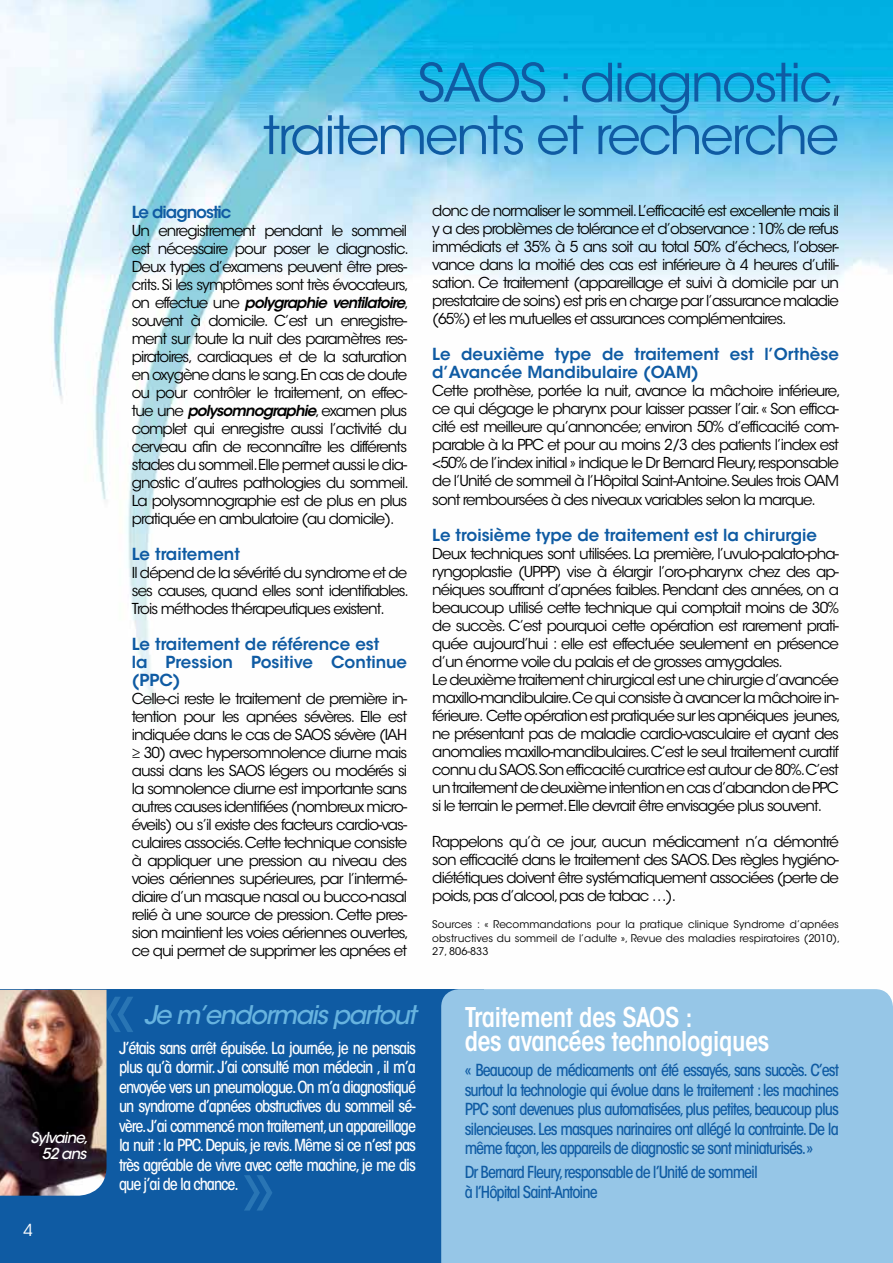
<style>
.page{position:relative;width:893px;height:1263px;background:#fff}
.page>*{position:absolute;margin:0;border:0;box-sizing:border-box;transform-origin:0 0}
.t1{font:93.6px "ITC Avant Garde Std";color:#67b3df}
.t2{font:52.5px/52.5px "ITC Avant Garde Std";letter-spacing:-.04em;color:#0f5ba3;text-align:right}
.t3{font:600 condensed 27px/24px "ITC Avant Garde Std";letter-spacing:-.02em;color:#fff}
.t4{font:italic 500 25.5px "ITC Avant Garde Std";letter-spacing:-.06em;color:#67b3df}
.t5{font:500 condensed 16.5px/19.5px "ITC Avant Garde Std";letter-spacing:-.06em;color:#0f5ba3;text-align:justify}
.t6{font:500 condensed 16.5px/19.5px "ITC Avant Garde Std";letter-spacing:-.06em;color:#fff;text-align:justify}
.t7{font:600 16.5px/18px "ITC Avant Garde Std";color:#0f5ba3}
.t8{font:600 16.5px "ITC Avant Garde Std";letter-spacing:-.06em;color:#0f5ba3}
.t9{font:16.5px "ITC Avant Garde Std";color:#fff}
.t10{font:15px/18px "ITC Avant Garde Std";letter-spacing:-.06em;color:#000;text-align:justify}
.t11{font:italic 500 15px/16.5px "ITC Avant Garde Std";letter-spacing:-.06em;color:#fff;text-align:right}
.t12{font:10.5px/13.5px "ITC Avant Garde Std";color:#000;text-align:justify}
.s1{font-weight:600;font-style:italic}
</style>
<div class="page">
<img style="left:0;top:0;width:893px;height:723px">
<div style="left:0;top:989px;width:483px;height:274px;background:#0f5ba3"></div>
<img style="left:0;top:990px;width:107px;height:206px">
<div style="left:441px;top:989px;width:452px;height:274px;background:#96c6e7"></div>
<h2 class="t2" style="left:263px;top:57px;width:583px">SAOS : diagnostic, traitements et recherche</h2>
<p class="t11" style="left:31px;top:1129px;width:59px">Sylvaine,<br>52 ans</p>
<p class="t9" style="left:24px;top:1219px;width:11px">4</p>
<p class="t8" style="left:132px;top:201px;width:101px">Le diagnostic</p>
<p class="t10" style="left:132px;top:221px;width:279px">Un enregistrement pendant le sommeil est nécessaire pour poser le diagnostic.<br>Deux types d’examens peuvent être pres&shy;crits. Si les symptômes sont très évocateurs, on effectue une <span class="s1">polygraphie ventilatoire</span>, souvent à domicile. C’est un enregistre&shy;ment sur toute la nuit des paramètres res&shy;piratoires, cardiaques et de la saturation en oxygène dans le sang.En cas de doute ou pour contrôler le traitement, on effec&shy;tue une <span class="s1">polysomnographie</span>, examen plus complet qui enregistre aussi l’activité du cerveau afin de reconnaître les différents stades du sommeil.Elle permet aussi le dia&shy;gnostic d’autres pathologies du sommeil.<br>La polysomnographie est de plus en plus pratiquée en ambulatoire (au domicile).</p>
<p class="t7" style="left:132px;top:545px;width:110px">Le traitement</p>
<p class="t10" style="left:132px;top:563px;width:279px">Il dépend de la sévérité du syndrome et de ses causes, quand elles sont identifiables.<br>Trois méthodes thérapeutiques existent.</p>
<p class="t7" style="left:132px;top:635px;width:277px">Le traitement de référence est<br>la Pression Positive Continue (PPC)</p>
<p class="t10" style="left:132px;top:689px;width:279px;text-align:left">Celle-ci reste le traitement de première in&shy;tention pour les apnées sévères. Elle est indiquée dans le cas de SAOS sévère (IAH ≥ 30) avec hypersomnolence diurne mais aussi dans les SAOS légers ou modérés si la somnolence diurne est importante sans autres causes identifiées (nombreux micro&shy;éveils) ou s’il existe des facteurs cardio-vas&shy;culaires associés. Cette technique consiste à appliquer une pression au niveau des voies aériennes supérieures, par l’intermé&shy;diaire d’un masque nasal ou bucco-nasal relié à une source de pression. Cette pres&shy;sion maintient les voies aériennes ouvertes, ce qui permet de supprimer les apnées et</p>
<p class="t10" style="left:432px;top:202px;width:408px">donc de normaliser le sommeil. L’efficacité est excellente mais il y a des problèmes de tolérance et d’observance : 10% de refus immédiats et 35% à 5 ans soit au total 50% d’échecs, l’obser&shy;vance dans la moitié des cas est inférieure à 4 heures d’utili&shy;sation. Ce traitement (appareillage et suivi à domicile par un prestataire de soins) est pris en charge par l’assurance maladie (65%) et les mutuelles et assurances complémentaires.</p>
<p class="t7" style="left:432px;top:345px;width:408px">Le deuxième type de traitement est l’Orthèse d’Avancée Mandibulaire (OAM)</p>
<p class="t10" style="left:432px;top:382px;width:410px">Cette prothèse, portée la nuit, avance la mâchoire inférieure, ce qui dégage le pharynx pour laisser passer l’air. « Son effica&shy;cité est meilleure qu’annoncée; environ 50% d’efficacité com&shy;parable à la PPC et pour au moins 2/3 des patients l’index est &lt;50% de l’index initial » indique le Dr Bernard Fleury,responsable de l’Unité de sommeil à l’Hôpital Saint-Antoine. Seules trois OAM sont remboursées à des niveaux variables selon la marque.</p>
<p class="t7" style="left:432px;top:525px;width:386px">Le troisième type de traitement est la chirurgie</p>
<p class="t10" style="left:432px;top:544px;width:410px;text-align:left">Deux techniques sont utilisées. La première, l’uvulo-palato-pha&shy;ryngoplastie (UPPP) vise à élargir l’oro-pharynx chez des ap&shy;néiques souffrant d’apnées faibles. Pendant des années, on a beaucoup utilisé cette technique qui comptait moins de 30% de succès. C’est pourquoi cette opération est rarement prati&shy;quée aujourd’hui : elle est effectuée seulement en présence d’un énorme voile du palais et de grosses amygdales.<br>Le deuxième traitement chirurgical est une chirurgie d’avancée maxillo-mandibulaire.Ce qui consiste à avancer la mâchoire in&shy;férieure. Cette opération est pratiquée sur les apnéiques jeunes, ne présentant pas de maladie cardio-vasculaire et ayant des anomalies maxillo-mandibulaires.C’est le seul traitement curatif connu du SAOS.Son efficacité curatrice est autour de 80%.C’est un traitement de deuxième intention en cas d’abandon de PPC si le terrain le permet.Elle devrait être envisagée plus souvent.</p>
<p class="t10" style="left:432px;top:832px;width:408px">Rappelons qu’à ce jour, aucun médicament n’a démontré son efficacité dans le traitement des SAOS. Des règles hygiéno&shy;diététiques doivent être systématiquement associées (perte de poids,pas d’alcool,pas de tabac …).</p>
<p class="t12" style="left:432px;top:918px;width:409px">Sources : « Recommandations pour la pratique clinique Syndrome d’apnées obstructives du sommeil de l’adulte », Revue des maladies respiratoires (2010), 27, 806-833</p>
<h1 class="t1" style="left:101px;top:950px;width:37px">«</h1>
<h3 class="t4" style="left:144px;top:999px;width:274px">Je m’endormais partout</h3>
<p class="t6" style="left:119px;top:1038px;width:299px">J’étais sans arrêt épuisée. La journée, je ne pensais plus qu’à dormir. J’ai consulté mon médecin , il m’a envoyée vers un pneumologue. On m’a diagnostiqué un syndrome d’apnées obstructives du sommeil sé&shy;vère.J’ai commencé mon traitement,un appareillage la nuit : la PPC. Depuis, je revis. Même si ce n’est pas très agréable de vivre avec cette machine, je me dis que j’ai de la chance.</p>
<h1 class="t1" style="left:276px;top:1257px;width:37px;rotate:-180deg">«</h1>
<h3 class="t3" style="left:465px;top:1005px;width:306px">Traitement des SAOS :<br>des avancées technologiques</h3>
<p class="t5" style="left:465px;top:1060px;width:376px">« Beaucoup de médicaments ont été essayés, sans succès. C’est surtout la technologie qui évolue dans le traitement : les machines PPC sont devenues plus automatisées, plus petites, beaucoup plus silencieuses. Les masques narinaires ont allégé la contrainte. De la même façon,les appareils de diagnostic se sont miniaturisés.»</p>
<p class="t5" style="left:465px;top:1162px;width:295px">Dr Bernard Fleury,responsable de l’Unité de sommeil à l’Hôpital Saint-Antoine</p>
</div>
